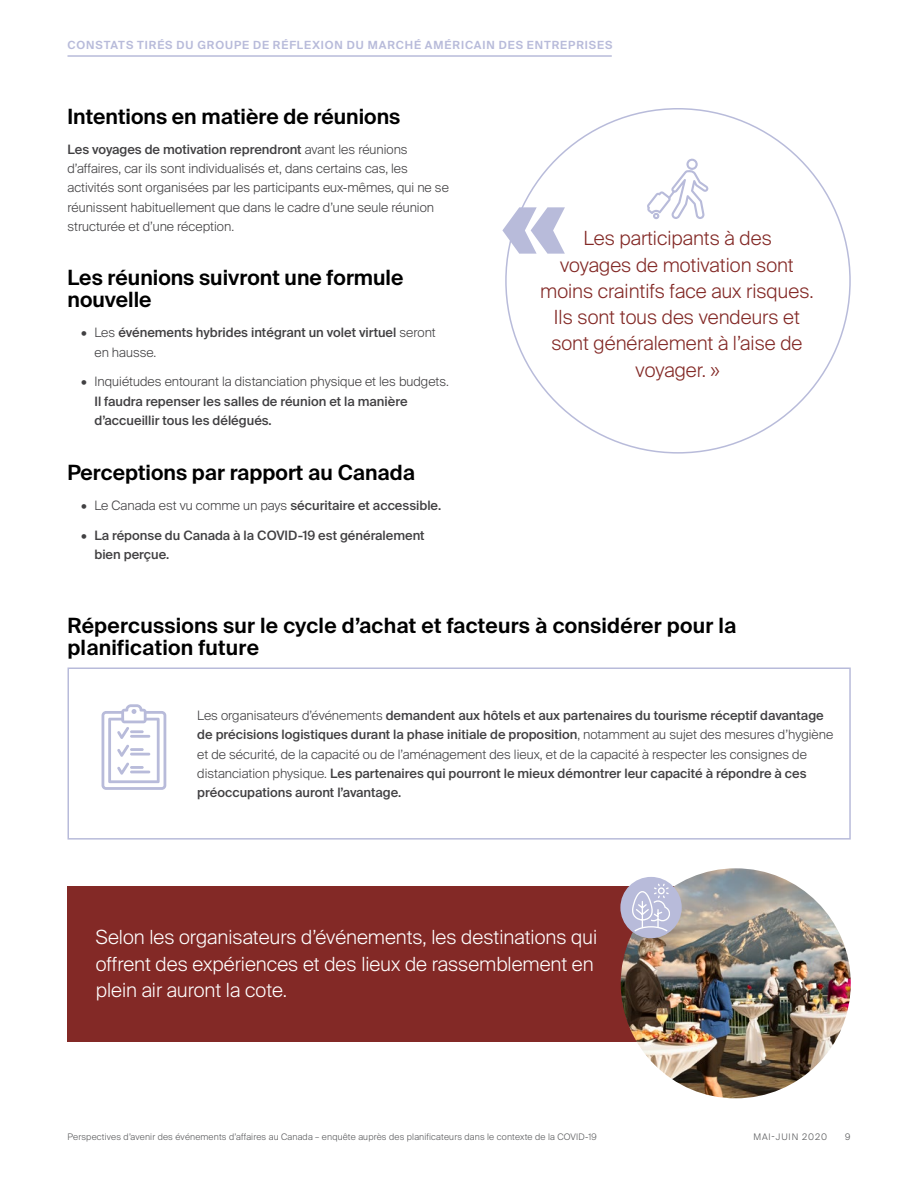
<style>
.page{position:relative;width:918px;height:1188px;background:#fff}
.page>*{position:absolute;margin:0;border:0;box-sizing:border-box;transform-origin:0 0}
.sub_heads_2{font:600 21px/22.5px "Suisse Intl";color:#000}
.feature_text_smaller{font:300 19.5px/26.2px "Suisse Intl";color:#832926;text-align:center}
.feature_text_smaller-2{font:300 19.5px/26.2px "Suisse Intl";color:#fff}
.body{font:500 12.9px/19.2px "Suisse Intl";color:#414042}
.body-2{font:300 12.9px/19.2px "Suisse Intl";color:#414042}
.sub_page_header_text{font:600 11.25px "Suisse Intl";letter-spacing:.08em;color:#b8bbda}
.t1{font:300 9px "Suisse Intl";letter-spacing:.02em;color:#58595b}
.t2{font:300 9px "Suisse Intl";letter-spacing:.1em;color:#58595b}
.s1{font-weight:500}
.s2{font-weight:300}
</style>
<div class="page">
<hr style="left:68px;top:55px;width:544px;height:2px;background:#b8bbda">
<div style="left:68px;top:886px;width:666px;height:156px;background:#832926"></div>
<img style="left:621px;top:868px;width:230px;height:230px;border-radius:115px">
<div style="left:620px;top:877px;width:62px;height:61px;background:#b8bbda;border-radius:50%"></div>
<svg style="left:632px;top:883px;width:38px;height:49px"></svg>
<div style="left:68px;top:667px;width:783px;height:173px;border:2px solid #b8bbda"></div>
<svg style="left:102px;top:704px;width:64px;height:86px"></svg>
<svg style="left:647px;top:159px;width:61px;height:60px"></svg>
<svg style="left:502px;top:207px;width:63px;height:47px"></svg>
<p class="sub_page_header_text" style="left:68px;top:38px;width:546px">CONSTATS TIRÉS DU GROUPE DE RÉFLEXION DU MARCHÉ AMÉRICAIN DES ENTREPRISES</p>
<p class="sub_heads_2" style="left:68px;top:106px;width:334px">Intentions en matière de réunions</p>
<p class="body-2" style="left:68px;top:140px;width:383px"><span class="s1">Les voyages de motivation reprendront</span> avant les réunions d’affaires, car ils sont individualisés et, dans certains cas, les activités sont organisées par les participants eux-mêmes, qui ne se réunissent habituellement que dans le cadre d’une seule réunion structurée et d’une réception.</p>
<p class="sub_heads_2" style="left:68px;top:266px;width:338px">Les réunions suivront une formule nouvelle</p>
<p class="body" style="left:94px;top:323px;width:343px;text-indent:-14px"><span class="s2">• Les</span> événements hybrides intégrant un volet virtuel <span class="s2">seront en hausse.</span></p>
<p class="body" style="left:94px;top:372px;width:356px;text-indent:-14px"><span class="s2">• Inquiétudes entourant la distanciation physique et les budgets.<br></span>Il faudra repenser les salles de réunion et la manière d’accueillir tous les délégués.</p>
<p class="sub_heads_2" style="left:68px;top:461px;width:349px">Perceptions par rapport au Canada</p>
<p class="body-2" style="left:81px;top:496px;width:362px">• Le Canada est vu comme un pays <span class="s1">sécuritaire et accessible.</span></p>
<p class="body" style="left:94px;top:525px;width:332px;text-indent:-14px"><span class="s2">•</span> La réponse du Canada à la COVID-19 est généralement bien perçue.</p>
<p class="feature_text_smaller" style="left:540px;top:226px;width:275px">Les participants à des<br>voyages de motivation sont moins craintifs face aux risques.<br>Ils sont tous des vendeurs et sont généralement à l’aise de voyager. »</p>
<p class="sub_heads_2" style="left:68px;top:614px;width:671px">Répercussions sur le cycle d’achat et facteurs à considérer pour la planification future</p>
<p class="body" style="left:197px;top:706px;width:637px"><span class="s2">Les organisateurs d’événements</span> demandent aux hôtels et aux partenaires du tourisme réceptif davantage de précisions logistiques durant la phase initiale de proposition<span class="s2">, notamment au sujet des mesures d’hygiène et de sécurité, de la capacité ou de l’aménagement des lieux, et de la capacité à respecter les consignes de distanciation physique.</span> Les partenaires qui pourront le mieux démontrer leur capacité à répondre à ces préoccupations auront l’avantage.</p>
<p class="feature_text_smaller-2" style="left:96px;top:925px;width:503px">Selon les organisateurs d’événements, les destinations qui offrent des expériences et des lieux de rassemblement en plein air auront la cote.</p>
<p class="t1" style="left:68px;top:1132px;width:531px">Perspectives d’avenir des événements d’affaires au Canada – enquête auprès des planificateurs dans le contexte de la COVID-19</p>
<p class="t2" style="left:754px;top:1132px;width:75px">MAI-JUIN 2020</p>
<p class="t1" style="left:845px;top:1132px;width:7px">9</p>
</div>
